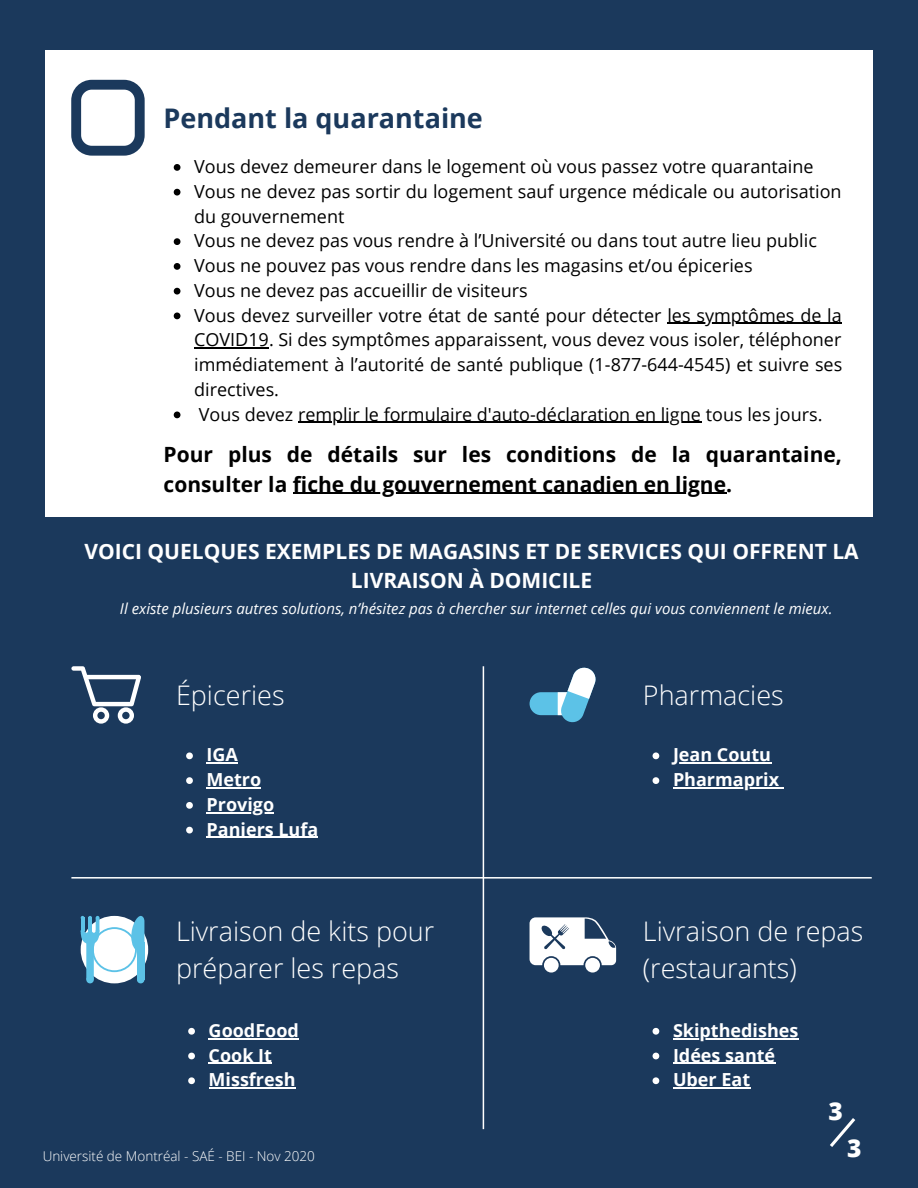
<style>
.page{position:relative;width:918px;height:1188px;background:#1b395c}
.page>*{position:absolute;margin:0;border:0;box-sizing:border-box;transform-origin:0 0}
.t1{font:300 27px/37.2px "Open Sans";color:#fff}
.t2{font:700 27px "Open Sans";color:#1b395c}
.t3{font:800 24.6px "Open Sans";color:#fff}
.t4{font:700 21px/29.2px "Open Sans";color:#000}
.t5{font:700 21px/29.2px "Open Sans";color:#fff;text-align:center}
.t6{font:18px/24.8px "Open Sans";color:#000}
.t7{font:700 18px/24.8px "Open Sans";color:#fff}
.t8{font:italic 15px "Open Sans";color:#fff}
.t9{font:300 13.5px "Open Sans";color:#fff}
</style>
<div class="page">
<div style="left:45px;top:50px;width:828px;height:466px;background:#fff"></div>
<svg style="left:71px;top:80px;width:74px;height:76px"></svg>
<svg style="left:174px;top:164px;width:6px;height:7px"></svg>
<svg style="left:174px;top:189px;width:6px;height:7px"></svg>
<svg style="left:174px;top:238px;width:6px;height:7px"></svg>
<svg style="left:174px;top:263px;width:6px;height:7px"></svg>
<svg style="left:174px;top:288px;width:6px;height:7px"></svg>
<svg style="left:174px;top:313px;width:6px;height:6px"></svg>
<hr style="left:667px;top:323px;width:175px;height:1px;background:#000">
<hr style="left:194px;top:347px;width:75px;height:2px;background:#000">
<svg style="left:174px;top:412px;width:6px;height:6px"></svg>
<hr style="left:298px;top:422px;width:403px;height:1px;background:#000">
<hr style="left:293px;top:493px;width:433px;height:1px;background:#000">
<svg style="left:71px;top:666px;width:801px;height:481px"></svg>
<h1 class="t2" style="left:164px;top:99px;width:321px">Pendant la quarantaine</h1>
<p class="t6" style="left:194px;top:154px;width:650px">Vous devez demeurer dans le logement où vous passez votre quarantaine Vous ne devez pas sortir du logement sauf urgence médicale ou autorisation du gouvernement<br>Vous ne devez pas vous rendre à l’Université ou dans tout autre lieu public Vous ne pouvez pas vous rendre dans les magasins et/ou épiceries<br>Vous ne devez pas accueillir de visiteurs<br>Vous devez surveiller votre état de santé pour détecter les symptômes de la COVID19. Si des symptômes apparaissent, vous devez vous isoler, téléphoner immédiatement à l’autorité de santé publique (1-877-644-4545) et suivre ses directives.<br>Vous devez remplir le formulaire d'auto-déclaration en ligne tous les jours.</p>
<p class="t4" style="left:164px;top:440px;width:680px">Pour plus de détails sur les conditions de la quarantaine, consulter la fiche du gouvernement canadien en ligne.</p>
<p class="t5" style="left:84px;top:536px;width:776px">VOICI QUELQUES EXEMPLES DE MAGASINS ET DE SERVICES QUI OFFRENT LA<br>LIVRAISON À DOMICILE</p>
<p class="t8" style="left:120px;top:598px;width:714px">Il existe plusieurs autres solutions, n’hésitez pas à chercher sur internet celles qui vous conviennent le mieux.</p>
<h1 class="t1" style="left:176px;top:676px;width:110px">Épiceries</h1>
<h1 class="t1" style="left:643px;top:676px;width:142px">Pharmacies</h1>
<p class="t7" style="left:207px;top:742px;width:113px">IGA<br>Metro<br>Provigo<br>Paniers Lufa</p>
<p class="t7" style="left:673px;top:742px;width:108px">Jean Coutu<br>Pharmaprix</p>
<h1 class="t1" style="left:176px;top:912px;width:260px">Livraison de kits pour préparer les repas</h1>
<h1 class="t1" style="left:643px;top:912px;width:222px">Livraison de repas (restaurants)</h1>
<p class="t7" style="left:209px;top:1018px;width:92px">GoodFood<br>Cook It<br>Missfresh</p>
<p class="t7" style="left:673px;top:1018px;width:127px">Skipthedishes<br>Idées santé<br>Uber Eat</p>
<p class="t9" style="left:43px;top:1147px;width:274px">Université de Montréal - SAÉ - BEI - Nov 2020</p>
<h2 class="t3" style="left:828px;top:1094px;width:16px">3</h2>
<h2 class="t3" style="left:847px;top:1130px;width:16px">3</h2>
</div>
